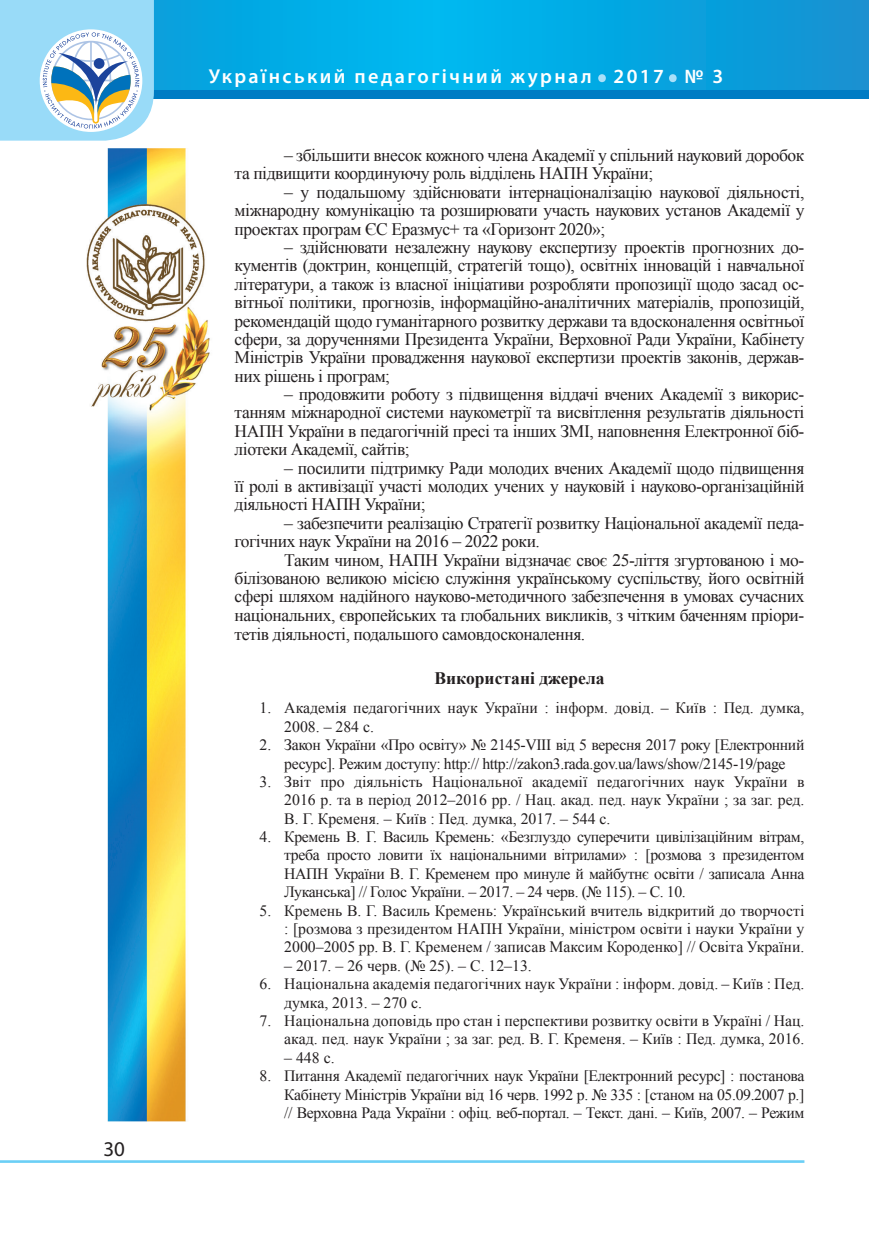
<style>
.page{position:relative;width:869px;height:1241px;background:#fff}
.page>*{position:absolute;margin:0;border:0;box-sizing:border-box;transform-origin:0 0}
.t1{font:600 50.4px "Myriad Pro";color:#aae0f9}
.t2{font:21px "Myriad Pro";color:#231f20}
.t3{font:600 20.12px "Myriad Pro";letter-spacing:.12em;color:#fff}
.t4{font:17.5px/18.4px "Times New Roman";letter-spacing:-.025em;color:#231f20;text-align:justify}
.t5{font:700 17.5px "Times New Roman";color:#231f20}
.t6{font:15.75px/18.4px "Times New Roman";color:#231f20;text-align:justify}
.t7{font:15.75px/18.4px "Times New Roman";letter-spacing:-.025em;color:#231f20;text-align:center}
</style>
<div class="page">
<hr style="left:0;top:1159px;width:804px;height:3px;background:#6bcff6">
<img style="left:86px;top:149px;width:124px;height:972px">
<svg style="left:154px;top:0;width:714px;height:90px;background:#05a7e2"></svg>
<div style="left:0;top:90px;width:868px;height:8px;background:#007cc4"></div>
<svg style="left:0;top:0;width:154px;height:141px"></svg>
<p class="t2" style="left:103px;top:1135px;width:23px">30</p>
<p class="t3" style="left:208px;top:64px;width:384px">Український педагогічний журнал</p>
<h1 class="t1" style="left:595px;top:33px;width:13px">.</h1>
<p class="t3" style="left:613px;top:64px;width:52px">2017</p>
<h1 class="t1" style="left:666px;top:33px;width:13px">.</h1>
<p class="t3" style="left:684px;top:64px;width:40px">№ 3</p>
<p class="t4" style="left:234px;top:146px;width:571px;text-indent:50px">– збільшити внесок кожного члена Академії у спільний науковий доробок та підвищити координуючу роль відділень НАПН України;</p>
<p class="t4" style="left:234px;top:182px;width:571px;text-indent:50px">– у подальшому здійснювати інтернаціоналізацію наукової діяльності, міжнародну комунікацію та розширювати участь наукових установ Академії у проектах програм ЄС Еразмус+ та «Горизонт 2020»;</p>
<p class="t4" style="left:234px;top:238px;width:571px;text-indent:50px">– здійснювати незалежну наукову експертизу проектів прогнозних до&shy;кументів (доктрин, концепцій, стратегій тощо), освітніх інновацій і навчальної літератури, а також із власної ініціативи розробляти пропозиції щодо засад ос&shy;вітньої політики, прогнозів, інформаційно-аналітичних матеріалів, пропозицій, рекомендацій щодо гуманітарного розвитку держави та вдосконалення освітньої сфери, за дорученнями Президента України, Верховної Ради України, Кабінету Міністрів України провадження наукової експертизи проектів законів, держав&shy;них рішень і програм;</p>
<p class="t4" style="left:234px;top:385px;width:571px;text-indent:50px">– продовжити роботу з підвищення віддачі вчених Академії з викорис&shy;танням міжнародної системи наукометрії та висвітлення результатів діяльності НАПН України в педагогічній пресі та інших ЗМІ, наповнення Електронної біб&shy;ліотеки Академії, сайтів;</p>
<p class="t4" style="left:234px;top:458px;width:571px;text-indent:50px">– посилити підтримку Ради молодих вчених Академії щодо підвищення її ролі в активізації участі молодих учених у науковій і науково-організаційній діяльності НАПН України;</p>
<p class="t4" style="left:234px;top:513px;width:571px;text-indent:50px">– забезпечити реалізацію Стратегії розвитку Національної академії педа&shy;гогічних наук України на 2016 – 2022 роки.</p>
<p class="t4" style="left:234px;top:550px;width:571px;text-indent:50px">Таким чином, НАПН України відзначає своє 25-ліття згуртованою і мо&shy;білізованою великою місією служіння українському суспільству, його освітній сфері шляхом надійного науково-методичного забезпечення в умовах сучасних національних, європейських та глобальних викликів, з чітким баченням пріори&shy;тетів діяльності, подальшого самовдосконалення.</p>
<p class="t5" style="left:434px;top:666px;width:171px">Використані джерела</p>
<p class="t6" style="left:284px;top:698px;width:521px;text-indent:-25px">1. Академія педагогічних наук України : інформ. довід. – Київ : Пед. думка,<br>2008. – 284 с.</p>
<p class="t7" style="left:259px;top:735px;width:546px">2. Закон України «Про освіту» № 2145-VIII від 5 вересня 2017 року [Електронний ресурс]. Режим доступу: http:// http://zakon3.rada.gov.ua/laws/show/2145-19/page</p>
<p class="t6" style="left:284px;top:772px;width:521px;text-indent:-25px">3. Звіт про діяльність Національної академії педагогічних наук України в 2016 р. та в період 2012–2016 рр. / Нац. акад. пед. наук України ; за заг. ред.<br>В. Г. Кременя. – Київ : Пед. думка, 2017. – 544 с.</p>
<p class="t6" style="left:284px;top:827px;width:521px;text-indent:-25px">4. Кремень В. Г. Василь Кремень: «Безглуздо суперечити цивілізаційним вітрам, треба просто ловити їх національними вітрилами» : [розмова з президентом НАПН України В. Г. Кременем про минуле й майбутнє освіти / записала Анна Луканська] // Голос України. – 2017. – 24 черв. (№ 115). – С. 10.</p>
<p class="t6" style="left:284px;top:900px;width:521px;text-indent:-25px">5. Кремень В. Г. Василь Кремень: Український вчитель відкритий до творчості : [розмова з президентом НАПН України, міністром освіти і науки України у 2000–2005 рр. В. Г. Кременем / записав Максим Короденко] // Освіта України.</p>
<p class="t6" style="left:284px;top:955px;width:249px">– 2017. – 26 черв. (№ 25). – С. 12–13.</p>
<p class="t6" style="left:284px;top:974px;width:521px;text-indent:-25px">6. Національна академія педагогічних наук України : інформ. довід. – Київ : Пед. думка, 2013. – 270 с.</p>
<p class="t6" style="left:259px;top:1011px;width:546px;text-align:right">7. Національна доповідь про стан і перспективи розвитку освіти в Україні / Нац. акад. пед. наук України ; за заг. ред. В. Г. Кременя. – Київ : Пед. думка, 2016.</p>
<p class="t6" style="left:284px;top:1047px;width:52px">– 448 с.</p>
<p class="t6" style="left:284px;top:1066px;width:521px;text-indent:-25px">8. Питання Академії педагогічних наук України [Електронний ресурс] : постанова Кабінету Міністрів України від 16 черв. 1992 р. № 335 : [станом на 05.09.2007 р.] // Верховна Рада України : офіц. веб-портал. – Текст. дані. – Київ, 2007. – Режим</p>
</div>
